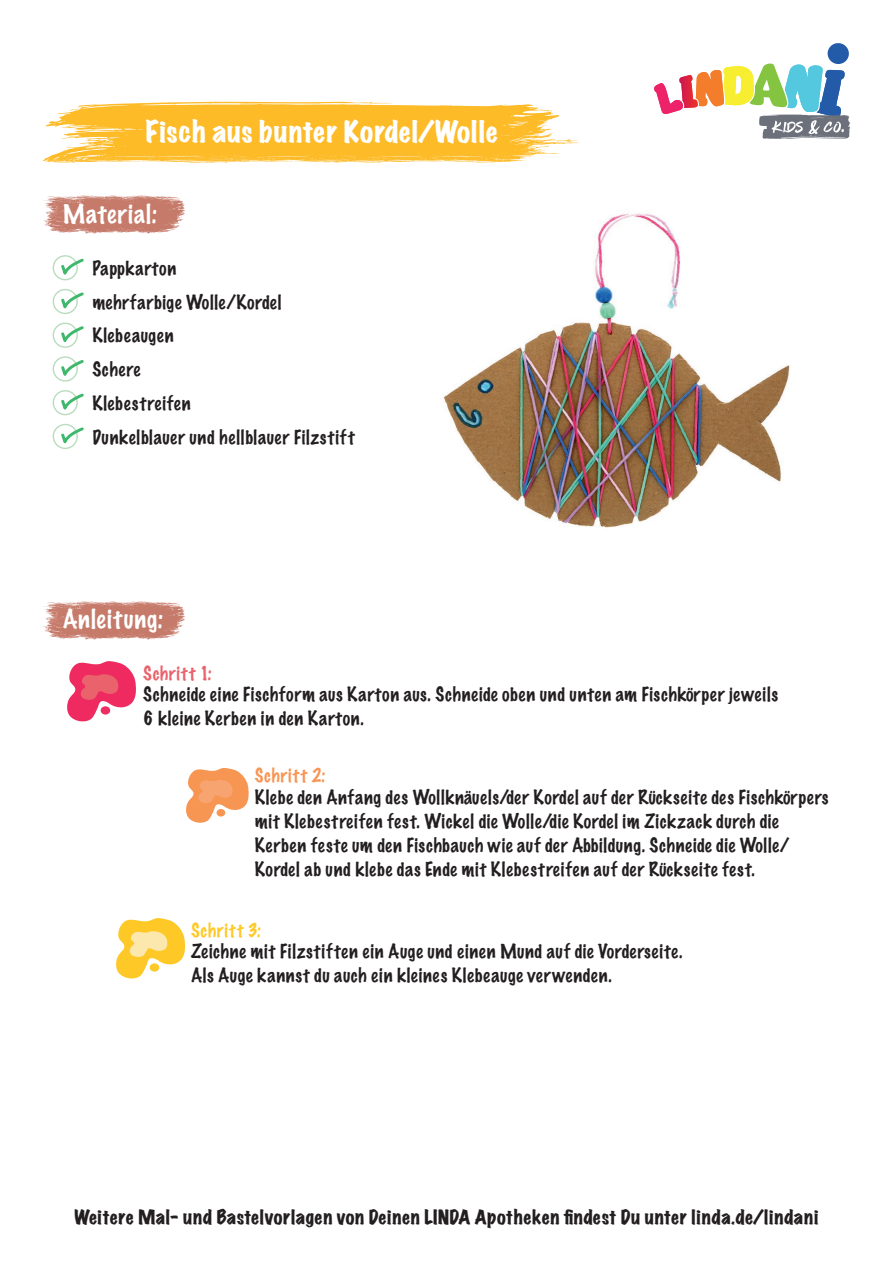
<style>
.page{position:relative;width:893px;height:1263px;background:#fff}
.page>*{position:absolute;margin:0;border:0;box-sizing:border-box;transform-origin:0 0}
.t1{font:expanded 27px "Marker Felt";letter-spacing:.035em;color:#fff}
.t2{font:100 24px "Marker Felt";letter-spacing:.045em;color:#fff}
.t3{font:100 18px/24px "Marker Felt";letter-spacing:.04em;color:#231f20}
.t4{font:expanded 18px "Marker Felt";letter-spacing:.035em;color:#231f20}
.t5{font:100 17.55px "Marker Felt";letter-spacing:.05em;color:#ea636c}
.t6{font:100 17.55px "Marker Felt";letter-spacing:.05em;color:#f79555}
.t7{font:100 17.55px "Marker Felt";letter-spacing:.05em;color:#fec927}
</style>
<div class="page">
<svg style="left:654px;top:43px;width:196px;height:96px"></svg>
<svg style="left:43px;top:101px;width:536px;height:62px;background:#fdc954"></svg>
<svg style="left:43px;top:196px;width:142px;height:38px;background:#d09286"></svg>
<svg style="left:67px;top:661px;width:69px;height:61px"></svg>
<div style="left:101px;top:706px;width:9px;height:8px;background:#ee2d62;border-radius:50%"></div>
<svg style="left:186px;top:768px;width:63px;height:55px"></svg>
<div style="left:217px;top:809px;width:8px;height:7px;background:#f79553;border-radius:50%"></div>
<svg style="left:43px;top:601px;width:142px;height:39px;background:#d19588"></svg>
<div style="left:53px;top:255px;width:25px;height:25px;border:1px solid #b9dcbe;border-radius:50%"></div>
<svg style="left:61px;top:259px;width:23px;height:16px"></svg>
<div style="left:53px;top:289px;width:25px;height:25px;border:1px solid #b9dcbe;border-radius:50%"></div>
<svg style="left:61px;top:292px;width:23px;height:17px"></svg>
<div style="left:53px;top:323px;width:25px;height:25px;border:1px solid #b9dcbe;border-radius:50%"></div>
<svg style="left:61px;top:326px;width:23px;height:17px"></svg>
<div style="left:53px;top:356px;width:25px;height:26px;border:1px solid #b9dcbe;border-radius:50%"></div>
<svg style="left:61px;top:360px;width:23px;height:16px"></svg>
<div style="left:53px;top:390px;width:25px;height:25px;border:1px solid #b9dcbe;border-radius:50%"></div>
<svg style="left:61px;top:394px;width:23px;height:16px"></svg>
<div style="left:53px;top:424px;width:25px;height:25px;border:1px solid #b9dcbe;border-radius:50%"></div>
<svg style="left:61px;top:427px;width:23px;height:17px"></svg>
<svg style="left:116px;top:918px;width:69px;height:61px"></svg>
<div style="left:150px;top:963px;width:9px;height:9px;background:#fec927;border-radius:50%"></div>
<img style="left:443px;top:213px;width:347px;height:315px">
<p class="t1" style="left:146px;top:112px;width:354px">Fisch aus bunter Kordel/Wolle</p>
<p class="t2" style="left:63px;top:197px;width:96px">Material:</p>
<p class="t3" style="left:92px;top:256px;width:85px">Pappkarton</p>
<p class="t3" style="left:92px;top:290px;width:191px">mehrfarbige Wolle/Kordel</p>
<p class="t3" style="left:92px;top:324px;width:83px">Klebeaugen</p>
<p class="t3" style="left:92px;top:357px;width:49px">Schere</p>
<p class="t3" style="left:92px;top:391px;width:100px">Klebestreifen</p>
<p class="t3" style="left:92px;top:425px;width:264px">Dunkelblauer und hellblauer Filzstift</p>
<p class="t2" style="left:63px;top:603px;width:102px">Anleitung:</p>
<p class="t5" style="left:143px;top:661px;width:70px">Schritt 1:</p>
<p class="t3" style="left:143px;top:683px;width:636px">Schneide eine Fischform aus Karton aus. Schneide oben und unten am Fischkörper jeweils<br>6 kleine Kerben in den Karton.</p>
<p class="t6" style="left:255px;top:763px;width:72px">Schritt 2:</p>
<p class="t3" style="left:255px;top:785px;width:575px">Klebe den Anfang des Wollknäuels/der Kordel auf der Rückseite des Fischkörpers mit Klebestreifen fest. Wickel die Wolle/die Kordel im Zickzack durch die Kerben feste um den Fischbauch wie auf der Abbildung. Schneide die Wolle/ Kordel ab und klebe das Ende mit Klebestreifen auf der Rückseite fest.</p>
<p class="t7" style="left:191px;top:918px;width:71px">Schritt 3:</p>
<p class="t3" style="left:191px;top:939px;width:493px">Zeichne mit Filzstiften ein Auge und einen Mund auf die Vorderseite.<br>Als Auge kannst du auch ein kleines Klebeauge verwenden.</p>
<p class="t4" style="left:75px;top:1204px;width:745px">Weitere Mal- und Bastelvorlagen von Deinen LINDA Apotheken findest Du unter linda.de/lindani</p>
</div>
